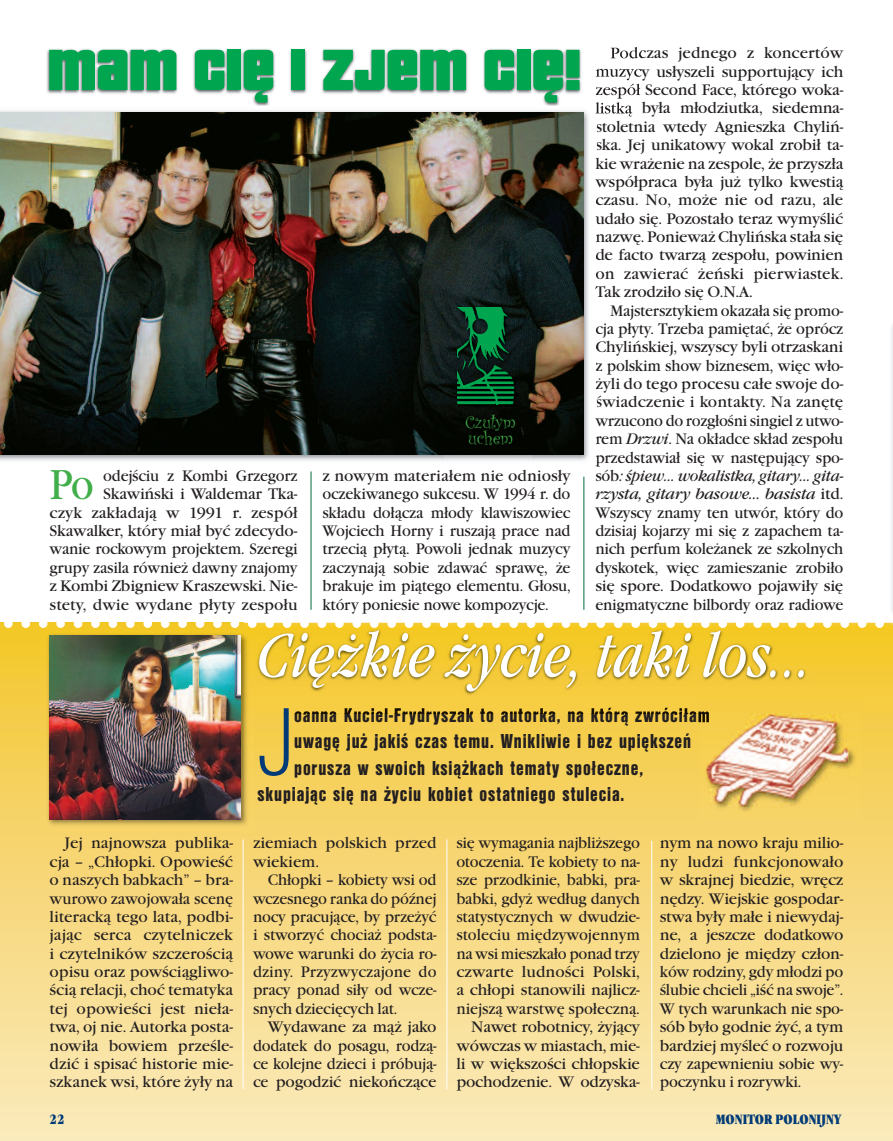
<style>
.page{position:relative;width:893px;height:1141px;background:#fff}
.page>*{position:absolute;margin:0;border:0;box-sizing:border-box;transform-origin:0 0}
.t1{font:99.75px "Nimbus San DCE Ligh Cond";color:#013b77;scale:.95 1}
.t2{font:italic condensed 63px "Garamond Itc TCE";letter-spacing:-.01em;color:#fff}
.t3{font:63px "Pricedown Bl";color:#00a54f}
.t4{font:43.23px "Garamond Itc TCE";color:#40ae49;scale:.9 1}
.t5{font:21px "Nimbus San DCE Blac Cond";letter-spacing:.045em;color:#231f20;scale:.95 1}
.t6{font:18.03px/15.9px "Curlz";letter-spacing:.01em;color:#40ae49}
.t7{font:15.75px/18.4px "Garamond Itc TCE";letter-spacing:-.02em;color:#231f20;text-align:justify}
.t8{font:15.75px/18.4px "Garamond Itc TCE";letter-spacing:-.02em;color:#231f20;text-align:right;scale:.95 1}
.t9{font:ultra-condensed 14px "Garamond Itc TCE";color:#013b77}
.s1{font-style:italic}
</style>
<div class="page">
<div style="left:0;top:623px;width:893px;height:518px;background:linear-gradient(to bottom,#f2c52d,#fbeac0)"></div>
<img style="left:44px;top:629px;width:210px;height:203px">
<img style="left:50px;top:635px;width:191px;height:184px">
<hr style="left:446px;top:839px;width:1px;height:250px;background:#fff">
<hr style="left:243px;top:839px;width:1px;height:250px;background:#fff">
<hr style="left:651px;top:841px;width:1px;height:249px;background:#fff">
<hr style="left:583px;top:477px;width:1px;height:133px;background:#016d3c">
<hr style="left:311px;top:471px;width:1px;height:139px;background:#016d3c">
<img style="left:699px;top:713px;width:163px;height:114px">
<img style="left:705px;top:713px;width:143px;height:94px">
<img style="left:244px;top:628px;width:649px;height:85px">
<svg style="left:282px;top:708px;width:7px;height:5px"></svg>
<img style="left:295px;top:708px;width:127px;height:5px">
<img style="left:751px;top:712px;width:97px;height:1px">
<svg style="left:0;top:622px;width:893px;height:6px"></svg>
<img style="left:891px;top:325px;width:2px;height:287px">
<img style="left:0;top:117px;width:597px;height:350px">
<svg style="left:596px;top:157px;width:1px;height:12px"></svg>
<svg style="left:596px;top:454px;width:1px;height:12px"></svg>
<img style="left:0;top:117px;width:583px;height:338px">
<img style="left:0;top:47px;width:641px;height:70px">
<img style="left:611px;top:47px;width:30px;height:11px">
<img style="left:596px;top:68px;width:36px;height:12px">
<img style="left:596px;top:84px;width:43px;height:15px">
<img style="left:596px;top:102px;width:36px;height:14px">
<img style="left:0;top:112px;width:583px;height:5px">
<img style="left:444px;top:302px;width:88px;height:161px">
<img style="left:457px;top:308px;width:65px;height:97px">
<h2 class="t3" style="left:48px;top:37px;width:535px">MAM CIĘ I ZJEM CIĘ!</h2>
<p class="t6" style="left:466px;top:413px;width:52px">Czulym uchem</p>
<p class="t8" style="left:50px;top:466px;width:263px">odejściu z Kombi Grzegorz<br>Skawiński i Waldemar Tka-<br>czyk zakładają w 1991 r. zespół<br>Skawalker, który miał być zdecydo&shy;wanie rockowym projektem. Szeregi grupy zasila również dawny znajomy z Kombi Zbigniew Kraszewski. Nie&shy;stety, dwie wydane płyty zespołu</p>
<p class="t7" style="left:322px;top:466px;width:250px">z nowym materiałem nie odniosły oczekiwanego sukcesu. W 1994 r. do składu dołącza młody klawiszowiec Wojciech Horny i ruszają prace nad trzecią płytą. Powoli jednak muzycy zaczynają sobie zdawać sprawę, że brakuje im piątego elementu. Głosu, który poniesie nowe kompozycje.</p>
<h3 class="t4" style="left:50px;top:459px;width:51px">Po</h3>
<p class="t7" style="left:595px;top:44px;width:250px;text-indent:15px">Podczas jednego z koncertów muzycy usłyszeli supportujący ich zespół Second Face, którego woka&shy;listką była młodziutka, siedemna&shy;stoletnia wtedy Agnieszka Chyliń&shy;ska. Jej unikatowy wokal zrobił ta&shy;kie wrażenie na zespole, że przyszła współpraca była już tylko kwestią czasu. No, może nie od razu, ale udało się. Pozostało teraz wymyślić nazwę. Ponieważ Chylińska stała się de facto twarzą zespołu, powinien on zawierać żeński pierwiastek.<br>Tak zrodziło się O.N.A.</p>
<p class="t8" style="left:595px;top:301px;width:263px;text-align:justify;text-indent:15px">Majstersztykiem okazała się promo&shy;cja płyty. Trzeba pamiętać, że oprócz Chylińskiej, wszyscy byli otrzaskani z polskim show biznesem, więc wło&shy;żyli do tego procesu całe swoje do&shy;świadczenie i kontakty. Na zanętę wrzucono do rozgłośni singiel z utwo&shy;rem <span class="s1">Drzwi</span>. Na okładce skład zespołu przedstawiał się w następujący spo&shy;sób<span class="s1">: śpiew… wokalistka, gitary… gita&shy;rzysta, gitary basowe… basista</span> itd.<br>Wszyscy znamy ten utwór, który do dzisiaj kojarzy mi się z zapachem ta&shy;nich perfum koleżanek ze szkolnych dyskotek, więc zamieszanie zrobiło się spore. Dodatkowo pojawiły się enigmatyczne bilbordy oraz radiowe</p>
<h2 class="t2" style="left:257px;top:618px;width:557px">Ciężkie życie, taki los…</h2>
<h1 class="t1" style="left:257px;top:682px;width:40px">J</h1>
<h3 class="t5" style="left:294px;top:703px;width:439px">oanna Kuciel-Frydryszak to autorka, na którą zwróciłam</h3>
<h3 class="t5" style="left:294px;top:729px;width:419px">uwagę już jakiś czas temu. Wnikliwie i bez upiększeń</h3>
<h3 class="t5" style="left:294px;top:755px;width:369px">porusza w swoich książkach tematy społeczne,</h3>
<h3 class="t5" style="left:257px;top:781px;width:388px">skupiając się na życiu kobiet ostatniego stulecia.</h3>
<p class="t7" style="left:50px;top:834px;width:185px;text-indent:15px">Jej najnowsza publika&shy;cja – „Chłopki. Opowieść o naszych babkach” – bra&shy;wurowo zawojowała scenę literacką tego lata, podbi&shy;jając serca czytelniczek i czytelników szczerością opisu oraz powściągliwo&shy;ścią relacji, choć tematyka tej opowieści jest nieła&shy;twa, oj nie. Autorka posta&shy;nowiła bowiem prześle&shy;dzić i spisać historie mie&shy;szkanek wsi, które żyły na</p>
<p class="t7" style="left:253px;top:834px;width:185px">ziemiach polskich przed wiekiem.</p>
<p class="t8" style="left:253px;top:871px;width:195px;text-align:justify;text-indent:15px">Chłopki – kobiety wsi od wczesnego ranka do późnej nocy pracujące, by przeżyć i stworzyć chociaż podsta&shy;wowe warunki do życia ro&shy;dziny. Przyzwyczajone do pracy ponad siły od wcze&shy;snych dziecięcych lat.</p>
<p class="t7" style="left:253px;top:1018px;width:185px;text-indent:15px">Wydawane za mąż jako dodatek do posagu, rodzą&shy;ce kolejne dzieci i próbują&shy;ce pogodzić niekończące</p>
<p class="t8" style="left:456px;top:834px;width:195px">się wymagania najbliższego otoczenia. Te kobiety to na&shy;sze przodkinie, babki, pra&shy;babki, gdyż według danych statystycznych w dwudzie&shy;stoleciu międzywojennym na wsi mieszkało ponad trzy czwarte ludności Polski, a chłopi stanowili najlicz&shy;niejszą warstwę społeczną.<br>Nawet robotnicy, żyjący wówczas w miastach, mie&shy;li w większości chłopskie pochodzenie. W odzyska-</p>
<p class="t7" style="left:660px;top:834px;width:185px">nym na nowo kraju milio&shy;ny ludzi funkcjonowało w skrajnej biedzie, wręcz nędzy. Wiejskie gospodar&shy;stwa były małe i niewydaj&shy;ne, a jeszcze dodatkowo dzielono je między człon&shy;ków rodziny, gdy młodzi po ślubie chcieli „iść na swoje”.<br>W tych warunkach nie spo&shy;sób było godnie żyć, a tym bardziej myśleć o rozwoju czy zapewnieniu sobie wy&shy;poczynku i rozrywki.</p>
<p class="t9" style="left:50px;top:1111px;width:17px">22</p>
<p class="t9" style="left:716px;top:1111px;width:127px">MONITOR POLONIJNY</p>
</div>
